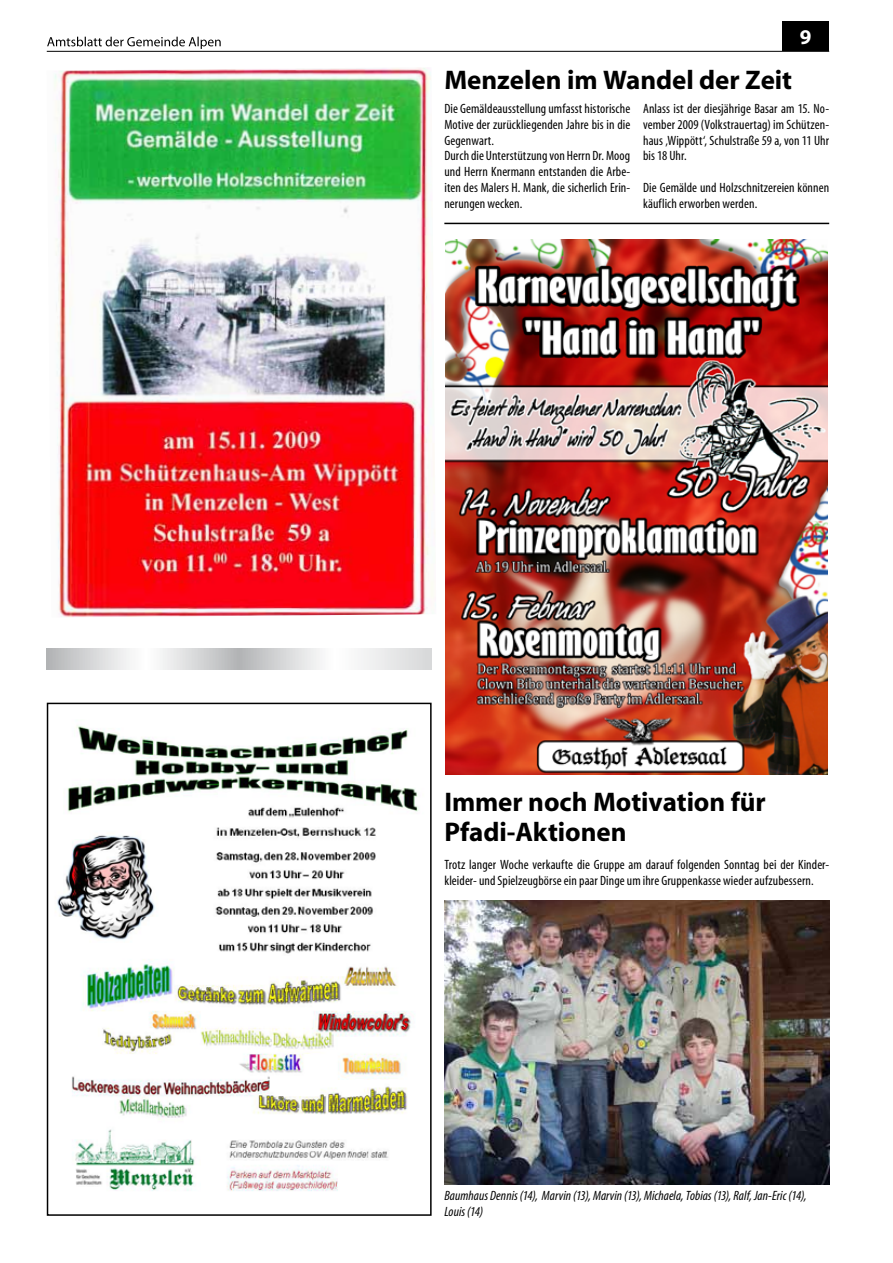
<style>
.page{position:relative;width:893px;height:1263px;background:#fff}
.page>*{position:absolute;margin:0;border:0;box-sizing:border-box;transform-origin:0 0}
.t1{font:700 27px/30px "Myriad";letter-spacing:-.005em;color:#000}
.t2{font:700 21px "Myriad";color:#fff}
.t3{font:condensed 13.5px/15.8px "Myriad";letter-spacing:.005em;color:#000}
.t4{font:italic condensed 13.5px/15.8px "Myriad";letter-spacing:.005em;color:#000}
</style>
<div class="page">
<div style="left:782px;top:21px;width:47px;height:30px;background:#000"></div>
<hr style="left:47px;top:51px;width:782px;height:1px;background:#000">
<svg style="left:47px;top:37px;width:174px;height:12px"></svg>
<img style="left:445px;top:239px;width:382px;height:536px">
<img style="left:54px;top:68px;width:381px;height:549px">
<img style="left:57px;top:726px;width:361px;height:465px">
<div style="left:47px;top:703px;width:385px;height:513px;border:2px solid #000"></div>
<img style="left:444px;top:900px;width:385px;height:284px">
<svg style="left:47px;top:649px;width:385px;height:20px"></svg>
<hr style="left:444px;top:223px;width:385px;height:1px;background:#000">
<h2 class="t2" style="left:800px;top:26px;width:13px">9</h2>
<h1 class="t1" style="left:444px;top:66px;width:349px">Menzelen im Wandel der Zeit</h1>
<p class="t3" style="left:444px;top:101px;width:188px">Die Gemäldeausstellung umfasst historische Motive der zurückliegenden Jahre bis in die Gegenwart.<br>Durch die Unterstützung von Herrn Dr. Moog und Herrn Knermann entstanden die Arbe&shy;iten des Malers H. Mank, die sicherlich Erin&shy;nerungen wecken.</p>
<p class="t3" style="left:643px;top:101px;width:188px;text-align:justify">Anlass ist der diesjährige Basar am 15. No&shy;vember 2009 (Volkstrauertag) im Schützen&shy;haus ‚Wippött‘, Schulstraße 59 a, von 11 Uhr bis 18 Uhr.</p>
<p class="t3" style="left:643px;top:180px;width:188px">Die Gemälde und Holzschnitzereien können käuflich erworben werden.</p>
<h1 class="t1" style="left:444px;top:788px;width:323px">Immer noch Motivation für<br>Pfadi-Aktionen</h1>
<p class="t3" style="left:444px;top:857px;width:386px">Trotz langer Woche verkaufte die Gruppe am darauf folgenden Sonntag bei der Kinder&shy;kleider- und Spielzeugbörse ein paar Dinge um ihre Gruppenkasse wieder aufzubessern.</p>
<p class="t4" style="left:444px;top:1188px;width:364px">Baumhaus Dennis (14), Marvin (13), Marvin (13), Michaela, Tobias (13), Ralf, Jan-Eric (14),<br>Louis (14)</p>
</div>
